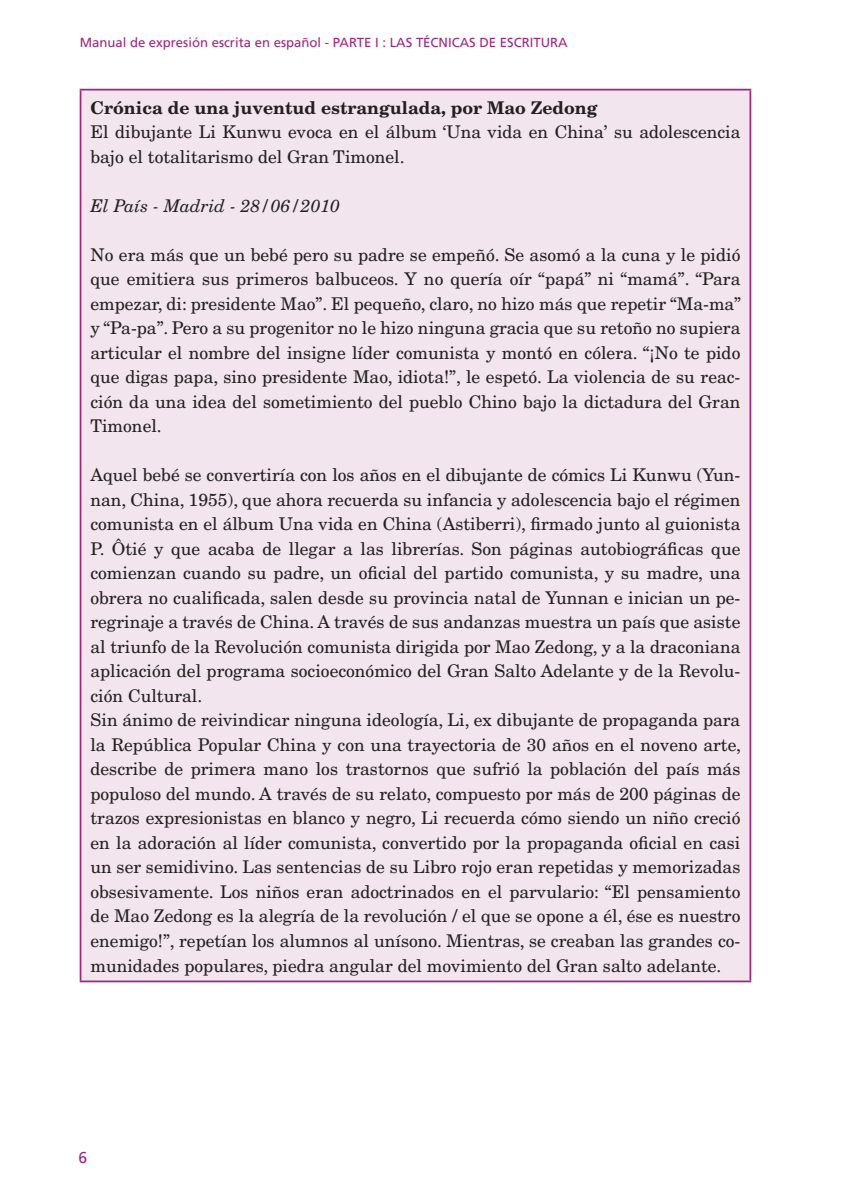
<style>
.page{position:relative;width:854px;height:1195px;background:#fff}
.page>*{position:absolute;margin:0;border:0;box-sizing:border-box;transform-origin:0 0}
.t1{font:17.5px/24.5px "New Century Schlbk";color:#231f20}
.t2{font:700 17.5px "New Century Schlbk";color:#231f20}
.t3{font:italic 17.5px "New Century Schlbk";color:#231f20}
.t4{font:15.75px "Frutiger";color:#a4237f}
.t5{font:13.12px "Frutiger";color:#a4237f}
</style>
<div class="page">
<div style="left:81px;top:90px;width:669px;height:891px;background:#f2e5ed"></div>
<hr style="left:80px;top:89px;width:671px;height:1px;background:#a4237f">
<hr style="left:80px;top:90px;width:1px;height:890px;background:#a4237f">
<hr style="left:749px;top:90px;width:2px;height:890px;background:#a4237f">
<hr style="left:80px;top:980px;width:671px;height:2px;background:#a4237f">
<p class="t5" style="left:80px;top:37px;width:489px">Manual de expresión escrita en español - PARTE I : LAS TÉCNICAS DE ESCRITURA</p>
<p class="t2" style="left:90px;top:101px;width:509px">Crónica de una juventud estrangulada, por Mao Zedong</p>
<p class="t1" style="left:90px;top:121px;width:651px">El dibujante Li Kunwu evoca en el álbum ‘Una vida en China’ su adolescencia bajo el totalitarismo del Gran Timonel.</p>
<p class="t3" style="left:90px;top:199px;width:251px">El País - Madrid - 28/06/2010</p>
<p class="t1" style="left:90px;top:244px;width:652px;text-align:justify">No era más que un bebé pero su padre se empeñó. Se asomó a la cuna y le pidió que emitiera sus primeros balbuceos. Y no quería oír “papá” ni “mamá”. “Para empezar, di: presidente Mao”. El pequeño, claro, no hizo más que repetir “Ma-ma” y “Pa-pa”. Pero a su progenitor no le hizo ninguna gracia que su retoño no supiera articular el nombre del insigne líder comunista y montó en cólera. “¡No te pido que digas papa, sino presidente Mao, idiota!”, le espetó. La violencia de su reac&shy;ción da una idea del sometimiento del pueblo Chino bajo la dictadura del Gran Timonel.</p>
<p class="t1" style="left:90px;top:464px;width:652px">Aquel bebé se convertiría con los años en el dibujante de cómics Li Kunwu (Yun&shy;nan, China, 1955), que ahora recuerda su infancia y adolescencia bajo el régimen comunista en el álbum Una vida en China (Astiberri), firmado junto al guionista P. Ôtié y que acaba de llegar a las librerías. Son páginas autobiográficas que comienzan cuando su padre, un oficial del partido comunista, y su madre, una obrera no cualificada, salen desde su provincia natal de Yunnan e inician un pe&shy;regrinaje a través de China. A través de sus andanzas muestra un país que asiste al triunfo de la Revolución comunista dirigida por Mao Zedong, y a la draconiana aplicación del programa socioeconómico del Gran Salto Adelante y de la Revolu&shy;ción Cultural.<br>Sin ánimo de reivindicar ninguna ideología, Li, ex dibujante de propaganda para la República Popular China y con una trayectoria de 30 años en el noveno arte, describe de primera mano los trastornos que sufrió la población del país más populoso del mundo. A través de su relato, compuesto por más de 200 páginas de trazos expresionistas en blanco y negro, Li recuerda cómo siendo un niño creció en la adoración al líder comunista, convertido por la propaganda oficial en casi un ser semidivino. Las sentencias de su Libro rojo eran repetidas y memorizadas obsesivamente. Los niños eran adoctrinados en el parvulario: “El pensamiento de Mao Zedong es la alegría de la revolución / el que se opone a él, ése es nuestro enemigo!”, repetían los alumnos al unísono. Mientras, se creaban las grandes co&shy;munidades populares, piedra angular del movimiento del Gran salto adelante.</p>
<p class="t4" style="left:78px;top:1150px;width:10px">6</p>
</div>
